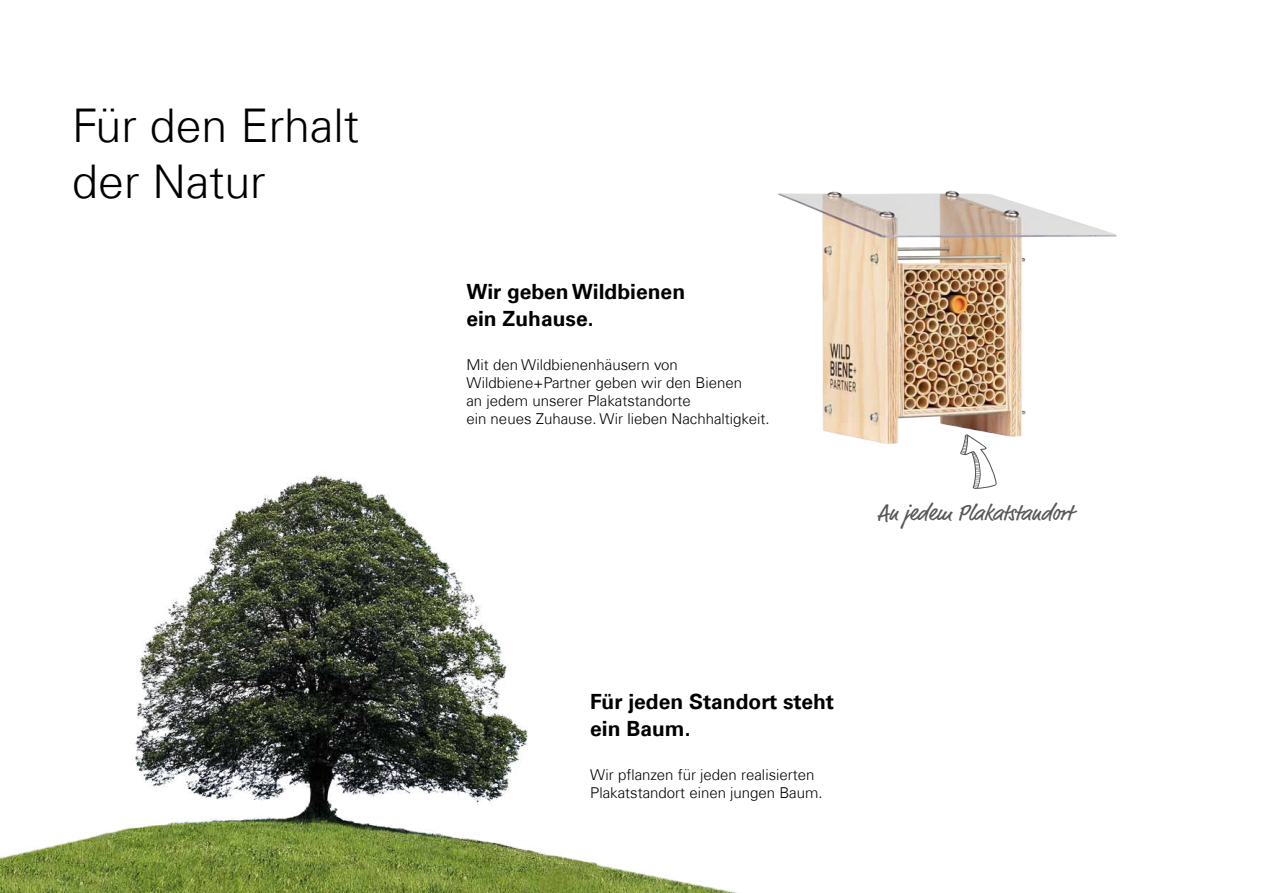
<style>
.page{position:relative;width:1263px;height:893px;background:#fff}
.page>*{position:absolute;margin:0;border:0;box-sizing:border-box;transform-origin:0 0}
.t1{font:300 46.5px/55.8px "Univers Com 45";color:#000}
.t2{font:22.5px "Market Pro";color:#575756}
.t3{font:700 21px/27px "Univers Com 65";color:#000}
.t4{font:300 15px/18px "Univers Com 45";color:#000}
</style>
<div class="page">
<img style="left:0;top:475px;width:738px;height:418px">
<img style="left:778px;top:190px;width:339px;height:254px">
<svg style="left:959px;top:434px;width:38px;height:55px"></svg>
<h1 class="t1" style="left:72px;top:98px;width:288px">Für den Erhalt der Natur</h1>
<h3 class="t3" style="left:466px;top:278px;width:220px">Wir geben Wildbienen ein Zuhause.</h3>
<p class="t4" style="left:466px;top:355px;width:305px">Mit den Wildbienenhäusern von Wildbiene+Partner geben wir den Bienen<br>an jedem unserer Plakatstandorte<br>ein neues Zuhause. Wir lieben Nachhaltigkeit.</p>
<h2 class="t2" style="left:877px;top:497px;width:197px">An jedem Plakatstandort</h2>
<h3 class="t3" style="left:590px;top:689px;width:245px">Für jeden Standort steht ein Baum.</h3>
<p class="t4" style="left:590px;top:766px;width:234px">Wir pflanzen für jeden realisierten<br>Plakatstandort einen jungen Baum.</p>
</div>
